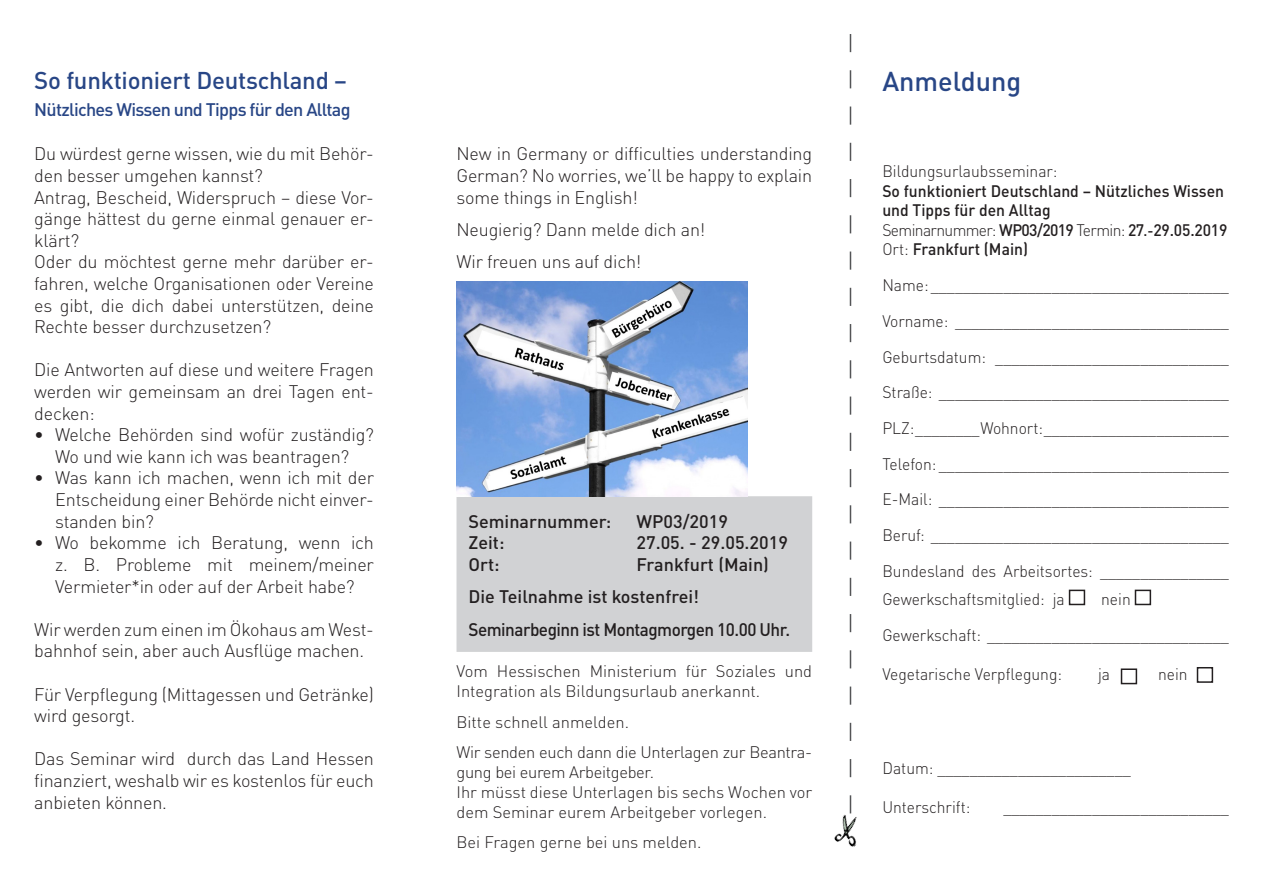
<style>
.page{position:relative;width:1263px;height:893px;background:#fff}
.page>*{position:absolute;margin:0;border:0;box-sizing:border-box;transform-origin:0 0}
.t1{font:500 27px "DINOT";color:#284686}
.t2{font:500 24px "DINOT";letter-spacing:-.01em;color:#284686}
.t3{font:300 18px/21.6px "DINOT";letter-spacing:-.01em;color:#231f20;text-align:justify}
.t4{font:500 18px "DINOT";color:#231f20}
.t5{font:500 18px "DINOT";letter-spacing:-.03em;color:#231f20;scale:.95 1}
.t6{font:500 18px "DINOT";letter-spacing:-.04em;color:#284686}
.t7{font:300 16.5px "DINOT";color:#231f20;scale:.95 1}
.t8{font:300 16.5px/19.8px "DINOT";color:#231f20}
.t9{font:500 16.5px/19.5px "DINOT";color:#231f20;scale:.95 1}
.t10{font:300 16.5px/19.8px "DINOT";letter-spacing:-.02em;color:#231f20}
.t11{font:300 16.5px "DINOT";letter-spacing:-.04em;color:#231f20;scale:.95 1}
.s1{font-weight:300}
.s2{font-weight:500}
.s3{font-weight:500;font-size:15px}
</style>
<div class="page">
<div style="left:456px;top:496px;width:356px;height:156px;background:#d1d2d4;border:2px solid #d1d2d4"></div>
<svg style="left:850px;top:34px;width:1px;height:776px"></svg>
<img style="left:834px;top:810px;width:23px;height:37px">
<div style="left:1069px;top:590px;width:16px;height:15px;border:2px solid #231f20"></div>
<div style="left:1135px;top:590px;width:16px;height:15px;border:2px solid #231f20"></div>
<div style="left:1197px;top:667px;width:16px;height:16px;border:2px solid #231f20"></div>
<div style="left:1121px;top:668px;width:16px;height:16px;border:2px solid #231f20"></div>
<img style="left:456px;top:282px;width:291px;height:214px">
<p class="t2" style="left:34px;top:64px;width:314px">So funktioniert Deutschland –</p>
<p class="t6" style="left:34px;top:97px;width:318px">Nützliches Wissen und Tipps für den Alltag</p>
<p class="t3" style="left:34px;top:143px;width:341px">Du würdest gerne wissen, wie du mit Behör&shy;den besser umgehen kannst?</p>
<p class="t3" style="left:34px;top:186px;width:341px">Antrag, Bescheid, Widerspruch – diese Vor&shy;gänge hättest du gerne einmal genauer er&shy;klärt?</p>
<p class="t3" style="left:34px;top:251px;width:341px">Oder du möchtest gerne mehr darüber er&shy;fahren, welche Organisationen oder Vereine es gibt, die dich dabei unterstützen, deine Rechte besser durchzusetzen?</p>
<p class="t3" style="left:34px;top:359px;width:341px">Die Antworten auf diese und weitere Fragen werden wir gemeinsam an drei Tagen ent&shy;decken:</p>
<p class="t3" style="left:34px;top:424px;width:341px;text-align:center">• Welche Behörden sind wofür zuständig?<br>Wo und wie kann ich was beantragen?</p>
<p class="t3" style="left:55px;top:467px;width:320px;text-indent:-21px">• Was kann ich machen, wenn ich mit der Entscheidung einer Behörde nicht einver&shy;standen bin?</p>
<p class="t3" style="left:55px;top:532px;width:320px;text-indent:-21px">• Wo bekomme ich Beratung, wenn ich z. B. Probleme mit meinem/meiner Vermieter*in oder auf der Arbeit habe?</p>
<p class="t3" style="left:34px;top:618px;width:341px">Wir werden zum einen im Ökohaus am West&shy;bahnhof sein, aber auch Ausflüge machen.</p>
<p class="t3" style="left:34px;top:683px;width:341px">Für Verpflegung (Mittagessen und Getränke) wird gesorgt.</p>
<p class="t3" style="left:34px;top:748px;width:341px">Das Seminar wird durch das Land Hessen finanziert, weshalb wir es kostenlos für euch anbieten können.</p>
<p class="t3" style="left:456px;top:143px;width:357px">New in Germany or difficulties understanding German? No worries, we’ll be happy to explain some things in English!</p>
<p class="t3" style="left:456px;top:219px;width:250px">Neugierig? Dann melde dich an!</p>
<p class="t3" style="left:456px;top:251px;width:186px">Wir freuen uns auf dich!</p>
<p class="t4" style="left:468px;top:510px;width:144px">Seminarnummer:</p>
<p class="t4" style="left:636px;top:510px;width:93px">WP03/2019</p>
<p class="t4" style="left:468px;top:531px;width:37px">Zeit:</p>
<p class="t4" style="left:636px;top:531px;width:153px">27.05. - 29.05.2019</p>
<p class="t4" style="left:468px;top:553px;width:33px">Ort:</p>
<p class="t4" style="left:636px;top:553px;width:134px">Frankfurt (Main)</p>
<p class="t4" style="left:468px;top:585px;width:232px">Die Teilnahme ist kostenfrei!</p>
<p class="t5" style="left:468px;top:618px;width:340px">Seminarbeginn ist Montagmorgen 10.00 Uhr.</p>
<p class="t8" style="left:456px;top:661px;width:357px">Vom Hessischen Ministerium für Soziales und<br>Integration als Bildungsurlaub anerkannt.</p>
<p class="t8" style="left:456px;top:711px;width:174px">Bitte schnell anmelden.</p>
<p class="t10" style="left:456px;top:742px;width:357px">Wir senden euch dann die Unterlagen zur Beantra&shy;gung bei eurem Arbeitgeber.</p>
<p class="t8" style="left:456px;top:782px;width:357px">Ihr müsst diese Unterlagen bis sechs Wochen vor dem Seminar eurem Arbeitgeber vorlegen.</p>
<p class="t8" style="left:456px;top:832px;width:246px">Bei Fragen gerne bei uns melden.</p>
<p class="t1" style="left:882px;top:64px;width:140px">Anmeldung</p>
<p class="t9" style="left:882px;top:161px;width:361px"><span class="s1">Bildungsurlaubsseminar:<br></span>So funktioniert Deutschland – Nützliches Wissen und Tipps für den Alltag</p>
<p class="t11" style="left:882px;top:220px;width:365px">Seminarnummer: <span class="s2">WP03/2019</span> Termin: <span class="s2">27</span><span class="s3">.-</span><span class="s2">29.05.2019</span></p>
<p class="t9" style="left:882px;top:239px;width:155px"><span class="s1">Ort:</span> Frankfurt (Main)</p>
<p class="t7" style="left:882px;top:275px;width:366px">Name: _____________________________________</p>
<p class="t7" style="left:882px;top:311px;width:366px">Vorname: __________________________________</p>
<p class="t7" style="left:882px;top:346px;width:366px">Geburtsdatum: _____________________________</p>
<p class="t7" style="left:882px;top:382px;width:366px">Straße: ____________________________________</p>
<p class="t7" style="left:882px;top:418px;width:366px">PLZ: ________ Wohnort: _______________________</p>
<p class="t7" style="left:882px;top:453px;width:366px">Telefon: ____________________________________</p>
<p class="t7" style="left:882px;top:489px;width:366px">E-Mail: ____________________________________</p>
<p class="t7" style="left:882px;top:525px;width:366px">Beruf: _____________________________________</p>
<p class="t7" style="left:882px;top:561px;width:366px">Bundesland des Arbeitsortes: ________________</p>
<p class="t7" style="left:882px;top:589px;width:194px">Gewerkschaftsmitglied: ja</p>
<p class="t7" style="left:1101px;top:589px;width:33px">nein</p>
<p class="t7" style="left:882px;top:625px;width:366px">Gewerkschaft: ______________________________</p>
<p class="t7" style="left:882px;top:664px;width:191px">Vegetarische Verpflegung:</p>
<p class="t7" style="left:1098px;top:664px;width:14px">ja</p>
<p class="t7" style="left:1158px;top:664px;width:33px">nein</p>
<p class="t7" style="left:882px;top:758px;width:263px">Datum: ________________________</p>
<p class="t7" style="left:882px;top:797px;width:94px">Unterschrift:</p>
<p class="t7" style="left:1003px;top:797px;width:239px">____________________________</p>
</div>
